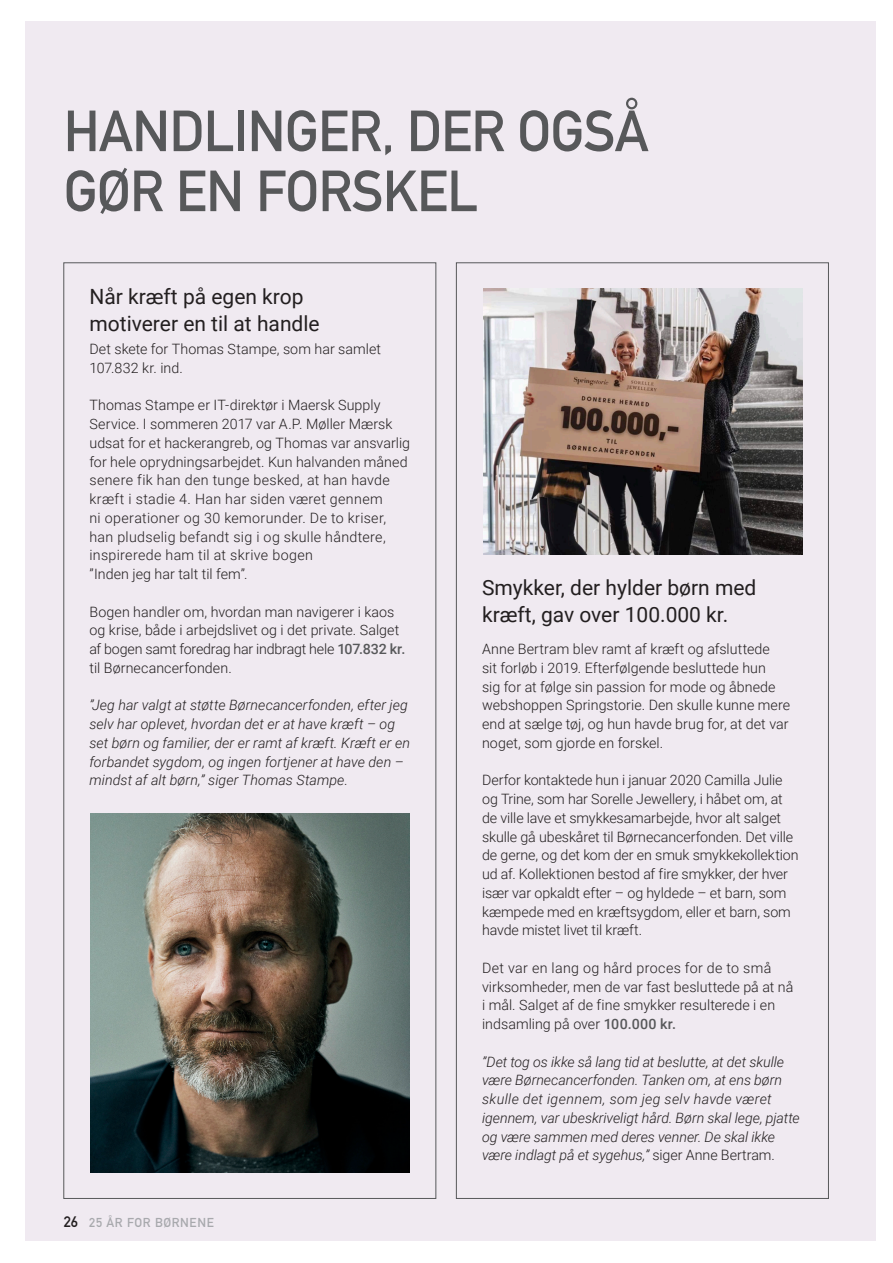
<style>
.page{position:relative;width:893px;height:1263px;background:#fff}
.page>*{position:absolute;margin:0;border:0;box-sizing:border-box;transform-origin:0 0}
.Overskrift_1{font:57px/60px "DIN Mittelschrift Std";letter-spacing:-.01em;color:#57585a}
.Manchet{font:21px/27px "Roboto";color:#231f20}
.Bodytekst{font:300 14.25px/18.8px "Roboto";color:#231f20}
.Bodytekst-2{font:italic 300 14.25px/18.8px "Roboto";color:#231f20}
.t1{font:12.75px "DIN Mittelschrift Std";letter-spacing:.05em;color:#a8a9ad}
.s1{font-weight:500;color:#57585a}
.s2{font-size:15px;color:#231f20}
.s3{font-style:normal}
</style>
<div class="page">
<div style="left:26px;top:21px;width:850px;height:1219px;background:#f0eaf1"></div>
<img style="left:483px;top:288px;width:320px;height:266px">
<img style="left:90px;top:814px;width:320px;height:358px">
<p class="Overskrift_1" style="left:64px;top:102px;width:586px">HANDLINGER, DER OGSÅ<br>GØR EN FORSKEL</p>
<p class="Manchet" style="left:89px;top:282px;width:232px">Når kræft på egen krop motiverer en til at handle</p>
<p class="Bodytekst" style="left:89px;top:339px;width:293px">Det skete for Thomas Stampe, som har samlet<br>107.832 kr. ind.</p>
<p class="Bodytekst" style="left:89px;top:395px;width:322px">Thomas Stampe er IT-direktør i Maersk Supply Service. I sommeren 2017 var A.P. Møller Mærsk udsat for et hackerangreb, og Thomas var ansvarlig for hele oprydningsarbejdet. Kun halvanden måned senere fik han den tunge besked, at han havde kræft i stadie 4. Han har siden været gennem<br>ni operationer og 30 kemorunder. De to kriser, han pludselig befandt sig i og skulle håndtere, inspirerede ham til at skrive bogen<br>”Inden jeg har talt til fem”.</p>
<p class="Bodytekst" style="left:89px;top:602px;width:317px">Bogen handler om, hvordan man navigerer i kaos og krise, både i arbejdslivet og i det private. Salget af bogen samt foredrag har indbragt hele <span class="s1">107.832 kr. </span>til Børnecancerfonden.</p>
<p class="Bodytekst-2" style="left:89px;top:695px;width:322px">”Jeg har valgt at støtte Børnecancerfonden, efter jeg selv har oplevet, hvordan det er at have kræft – og set børn og familier, der er ramt af kræft. Kræft er en forbandet sygdom, og ingen fortjener at have den – mindst af alt børn,” siger Thomas Stampe.</p>
<p class="t1" style="left:64px;top:1215px;width:152px"><span class="s2">26</span> 25 ÅR FOR BØRNENE</p>
<p class="Manchet" style="left:482px;top:573px;width:276px">Smykker, der hylder børn med kræft, gav over 100.000 kr.</p>
<p class="Bodytekst" style="left:482px;top:639px;width:310px">Anne Bertram blev ramt af kræft og afsluttede<br>sit forløb i 2019. Efterfølgende besluttede hun<br>sig for at følge sin passion for mode og åbnede webshoppen Springstorie. Den skulle kunne mere end at sælge tøj, og hun havde brug for, at det var noget, som gjorde en forskel.</p>
<p class="Bodytekst" style="left:482px;top:770px;width:318px">Derfor kontaktede hun i januar 2020 Camilla Julie og Trine, som har Sorelle Jewellery, i håbet om, at de ville lave et smykkesamarbejde, hvor alt salget skulle gå ubeskåret til Børnecancerfonden. Det ville de gerne, og det kom der en smuk smykkekollektion ud af. Kollektionen bestod af fire smykker, der hver især var opkaldt efter – og hyldede – et barn, som kæmpede med en kræftsygdom, eller et barn, som havde mistet livet til kræft.</p>
<p class="Bodytekst" style="left:482px;top:958px;width:313px">Det var en lang og hård proces for de to små virksomheder, men de var fast besluttede på at nå i mål. Salget af de fine smykker resulterede i en indsamling på over <span class="s1">100.000 kr.</span></p>
<p class="Bodytekst-2" style="left:482px;top:1052px;width:319px">”Det tog os ikke så lang tid at beslutte, at det skulle være Børnecancerfonden. Tanken om, at ens børn skulle det igennem, som jeg selv havde været igennem, var ubeskriveligt hård. Børn skal lege, pjatte og være sammen med deres venner. De skal ikke være indlagt på et sygehus,” <span class="s3">siger Anne Bertram.</span></p>
</div>
